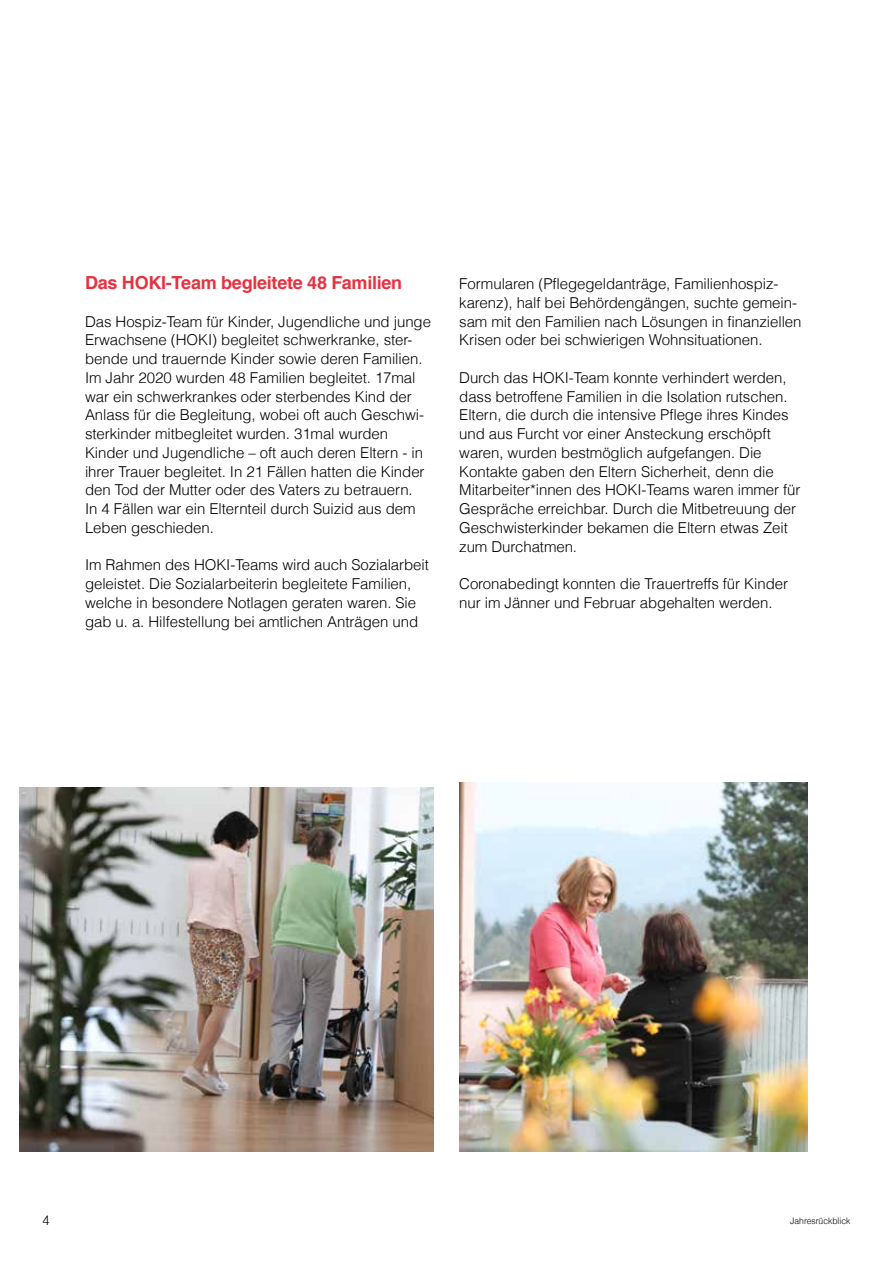
<style>
.page{position:relative;width:893px;height:1263px;background:#fff}
.page>*{position:absolute;margin:0;border:0;box-sizing:border-box;transform-origin:0 0}
.t1{font:700 18px "Helveticafor Caritas";letter-spacing:-.015em;color:#e63241}
.t2{font:300 15px/18.8px "Helveticafor Caritas";letter-spacing:-.005em;color:#000}
.t3{font:300 13.5px "Helveticafor Caritas";color:#000;scale:.95 1}
.t4{font:300 9px "Helveticafor Caritas";color:#000;scale:.95 1}
</style>
<div class="page">
<img style="left:19px;top:787px;width:415px;height:365px">
<img style="left:459px;top:782px;width:349px;height:369px">
<p class="t1" style="left:85px;top:272px;width:319px">Das HOKI-Team begleitete 48 Familien</p>
<p class="t2" style="left:85px;top:312px;width:347px">Das Hospiz-Team für Kinder, Jugendliche und junge Erwachsene (HOKI) begleitet schwerkranke, ster&shy;bende und trauernde Kinder sowie deren Familien.<br>Im Jahr 2020 wurden 48 Familien begleitet. 17mal war ein schwerkrankes oder sterbendes Kind der Anlass für die Begleitung, wobei oft auch Geschwi&shy;sterkinder mitbegleitet wurden. 31mal wurden Kinder und Jugendliche – oft auch deren Eltern - in ihrer Trauer begleitet. In 21 Fällen hatten die Kinder den Tod der Mutter oder des Vaters zu betrauern.<br>In 4 Fällen war ein Elternteil durch Suizid aus dem Leben geschieden.</p>
<p class="t2" style="left:85px;top:555px;width:345px">Im Rahmen des HOKI-Teams wird auch Sozialarbeit geleistet. Die Sozialarbeiterin begleitete Familien, welche in besondere Notlagen geraten waren. Sie gab u. a. Hilfestellung bei amtlichen Anträgen und</p>
<p class="t2" style="left:459px;top:274px;width:344px">Formularen (Pflegegeldanträge, Familienhospiz&shy;karenz), half bei Behördengängen, suchte gemein&shy;sam mit den Familien nach Lösungen in finanziellen Krisen oder bei schwierigen Wohnsituationen.</p>
<p class="t2" style="left:459px;top:368px;width:343px">Durch das HOKI-Team konnte verhindert werden, dass betroffene Familien in die Isolation rutschen.<br>Eltern, die durch die intensive Pflege ihres Kindes und aus Furcht vor einer Ansteckung erschöpft waren, wurden bestmöglich aufgefangen. Die Kontakte gaben den Eltern Sicherheit, denn die Mitarbeiter*innen des HOKI-Teams waren immer für Gespräche erreichbar. Durch die Mitbetreuung der Geschwisterkinder bekamen die Eltern etwas Zeit zum Durchatmen.</p>
<p class="t2" style="left:459px;top:574px;width:330px">Coronabedingt konnten die Trauertreffs für Kinder nur im Jänner und Februar abgehalten werden.</p>
<p class="t3" style="left:43px;top:1211px;width:9px">4</p>
<p class="t4" style="left:790px;top:1215px;width:65px">Jahresrückblick</p>
</div>
